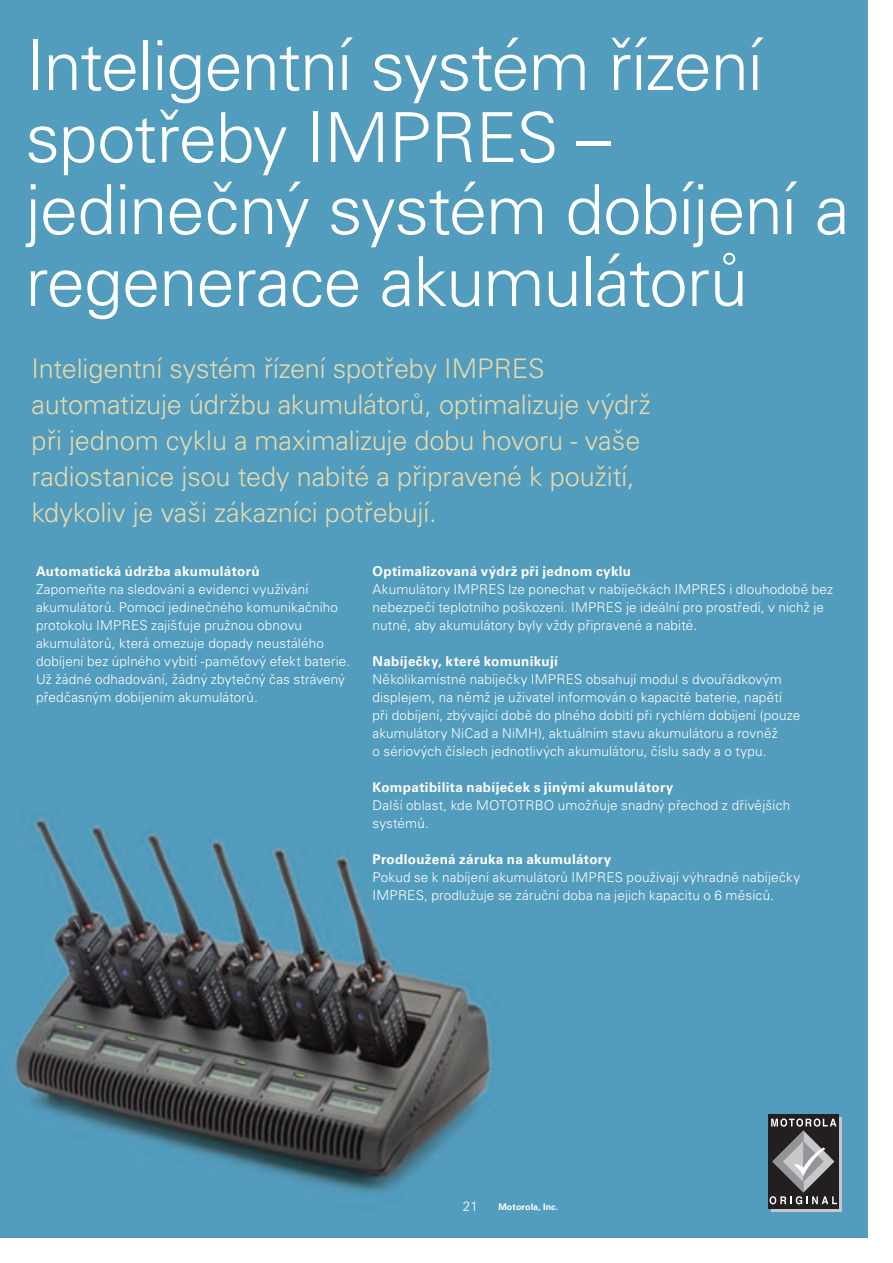
<style>
.page{position:relative;width:893px;height:1263px;background:#fff}
.page>*{position:absolute;margin:0;border:0;box-sizing:border-box;transform-origin:0 0}
.t1{font:300 69px/72px "Univers CE";letter-spacing:-.015em;color:#fff}
.t2{font:300 27px/36px "Univers CE";letter-spacing:-.005em;color:#e6daac}
.t3{font:300 13.5px/18px "Univers CE";letter-spacing:.015em;color:#fff}
.t4{font:700 13.5px "Univers CE";letter-spacing:.02em;color:#fff}
.t5{font:700 9px "Univers CE";letter-spacing:.005em;color:#fff}
</style>
<div class="page">
<img style="left:0;top:0;width:867px;height:1237px">
<div style="left:771px;top:1117px;width:71px;height:95px;background:#c7c8ca"></div>
<div style="left:768px;top:1114px;width:71px;height:95px;background:#231f20"></div>
<svg style="left:770px;top:1118px;width:67px;height:86px"></svg>
<h1 class="t1" style="left:26px;top:31px;width:825px">I nteligentní systém řízení spotřeby I MPRES – jedinečný systém dobíjení a regenerace akumulátorů</h1>
<p class="t2" style="left:32px;top:351px;width:621px">I nteligentní systém řízení spotřeby I MPRES automatizuje údržbu akumulátorů, optimalizuje výdrž při jednom cyklu a maximalizuje dobu hovoru - vaše radiostanice jsou tedy nabité a připravené k použití, kdykoliv je vaši zákazníci potřebují.</p>
<p class="t4" style="left:36px;top:563px;width:225px">Automatická údržba akumulátorů</p>
<p class="t3" style="left:36px;top:580px;width:316px">Zapomeňte na sledování a evidenci využívání akumulátorů. Pomocí jedinečného komunikačního protokolu I MPRES zajišťuje pružnou obnovu akumulátorů, která omezuje dopady neustálého dobíjení bez úplného vybití -paměťový efekt baterie.<br>U ž žádné odhadování, žádný zbytečný čas strávený předčasným dobíjením akumulátorů.</p>
<p class="t4" style="left:372px;top:563px;width:260px">Optimalizovaná výdrž při jednom cyklu</p>
<p class="t3" style="left:372px;top:580px;width:462px">Akumulátory I MPRES lze ponechat v nabíječkách I MPRES i dlouhodobě bez nebezpečí teplotního poškození. I MPRES je ideální pro prostředí, v nichž je nutné, aby akumulátory byly vždy připravené a nabité.</p>
<p class="t4" style="left:372px;top:653px;width:187px">Nabíječky, které komunikují</p>
<p class="t3" style="left:372px;top:670px;width:429px">Několikamístné nabíječky I MPRES obsahují modul s dvouřádkovým displejem, na němž je uživatel informován o kapacitě baterie, napětí při dobíjení, zbývající době do plného dobití při rychlém dobíjení (pouze akumulátory NiCad a NiMH), aktuálním stavu akumulátoru a rovněž<br>o sériových číslech jednotlivých akumulátoru, číslu sady a o typu.</p>
<p class="t4" style="left:372px;top:779px;width:302px">Kompatibilita nabíječek s jinými akumulátory</p>
<p class="t3" style="left:372px;top:796px;width:419px">Další oblast, kde MOTOTRBO umožňuje snadný přechod z dřívějších systémů.</p>
<p class="t4" style="left:372px;top:851px;width:240px">Prodloužená záruka na akumulátory</p>
<p class="t3" style="left:372px;top:868px;width:429px">Pokud se k nabíjení akumulátorů I MPRES používají výhradně nabíječky<br>I MPRES, prodlužuje se záruční doba na jejich kapacitu o 6 měsíců.</p>
<p class="t3" style="left:463px;top:1197px;width:17px">21</p>
<p class="t5" style="left:498px;top:1201px;width:61px">Motorola, Inc.</p>
</div>
